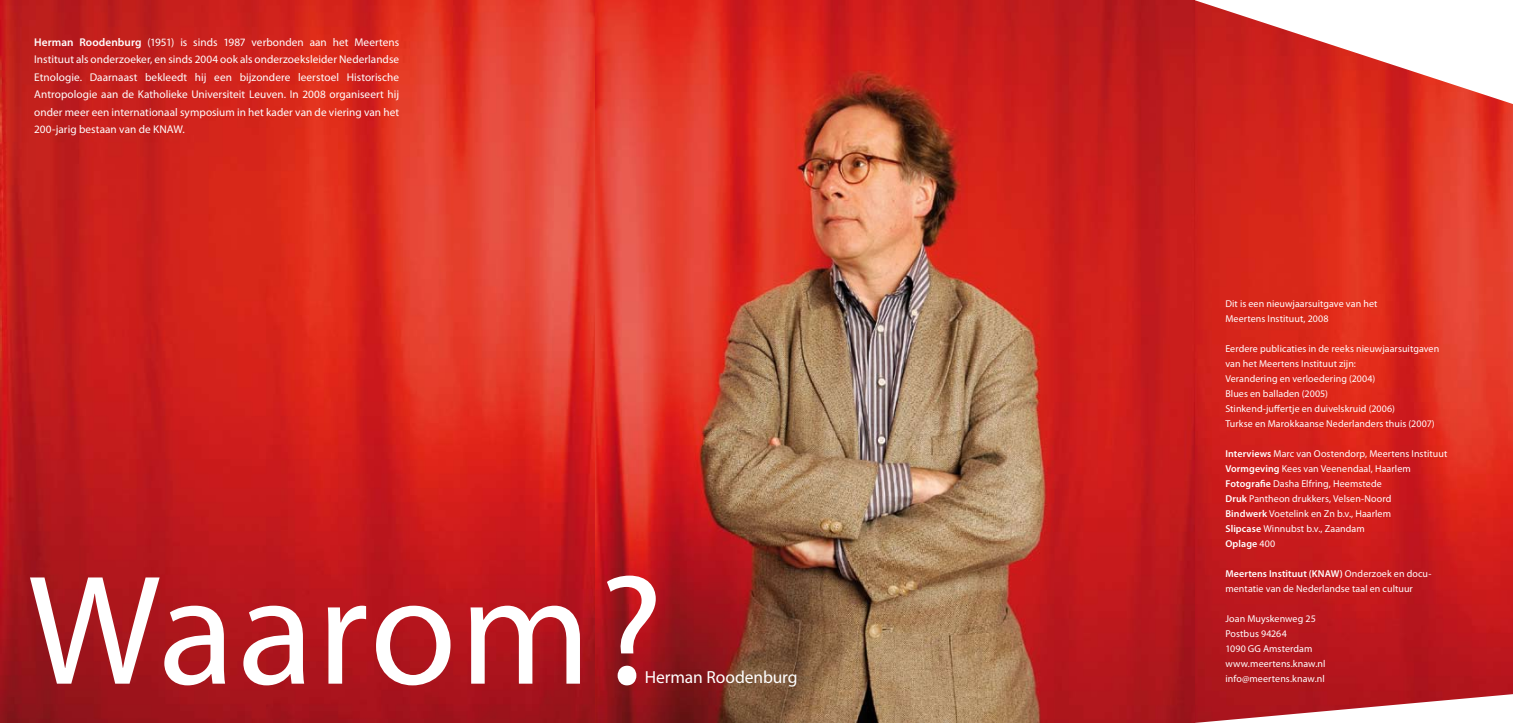
<style>
.page{position:relative;width:1513px;height:723px;background:#fff}
.page>*{position:absolute;margin:0;border:0;box-sizing:border-box;transform-origin:0 0}
.t1{font:157.5px "Myriad Pro";letter-spacing:.02em;color:#fff}
.t2{font:17.5px "Myriad Pro";letter-spacing:-.005em;color:#fff}
.t3{font:11.25px/17.5px "Myriad Pro";letter-spacing:.005em;color:#fff;text-align:justify}
.t4{font:10px/15px "Myriad Pro";letter-spacing:.01em;color:#fff}
.s1{font-weight:600}
</style>
<div class="page">
<img style="left:0;top:0;width:1513px;height:723px">
<p class="t3" style="left:34px;top:33px;width:366px"><span class="s1">Herman Roodenburg</span> (1951) is sinds 1987 verbonden aan het Meertens Instituut als onderzoeker, en sinds 2004 ook als onderzoeksleider Nederlandse Etnologie. Daarnaast bekleedt hij een bijzondere leerstoel Historische Antropologie aan de Katholieke Universiteit Leuven. In 2008 organiseert hij onder meer een internationaal symposium in het kader van de viering van het 200-jarig bestaan van de KNAW.</p>
<h1 class="t1" style="left:28px;top:534px;width:637px">Waarom?</h1>
<h2 class="t2" style="left:645px;top:666px;width:154px">Herman Roodenburg</h2>
<p class="t4" style="left:1225px;top:296px;width:154px">Dit is een nieuwjaarsuitgave van het<br>Meertens Instituut, 2008</p>
<p class="t4" style="left:1225px;top:341px;width:215px">Eerdere publicaties in de reeks nieuwjaarsuitgaven van het Meertens Instituut zijn:<br>Verandering en verloedering (2004)<br>Blues en balladen (2005)<br>Stinkend-juffertje en duivelskruid (2006)<br>Turkse en Marokkaanse Nederlanders thuis (2007)</p>
<p class="t4" style="left:1225px;top:446px;width:223px"><span class="s1">Interviews</span> Marc van Oostendorp, Meertens Instituut <span class="s1">Vormgeving</span> Kees van Veenendaal, Haarlem <span class="s1">Fotografie</span> Dasha Elfring, Heemstede<br><span class="s1">Druk</span> Pantheon drukkers, Velsen-Noord<br><span class="s1">Bindwerk</span> Voetelink en Zn b.v., Haarlem<br><span class="s1">Slipcase</span> Winnubst b.v., Zaandam<br><span class="s1">Oplage</span> 400</p>
<p class="t4" style="left:1225px;top:566px;width:207px"><span class="s1">Meertens Instituut (KNAW)</span> Onderzoek en docu&shy;mentatie van de Nederlandse taal en cultuur</p>
<p class="t4" style="left:1225px;top:611px;width:102px">Joan Muyskenweg 25<br>Postbus 94264<br>1090 GG Amsterdam www.meertens.knaw.nl</p>
<p class="t4" style="left:1225px;top:671px;width:101px">info@meertens.knaw.nl</p>
</div>
